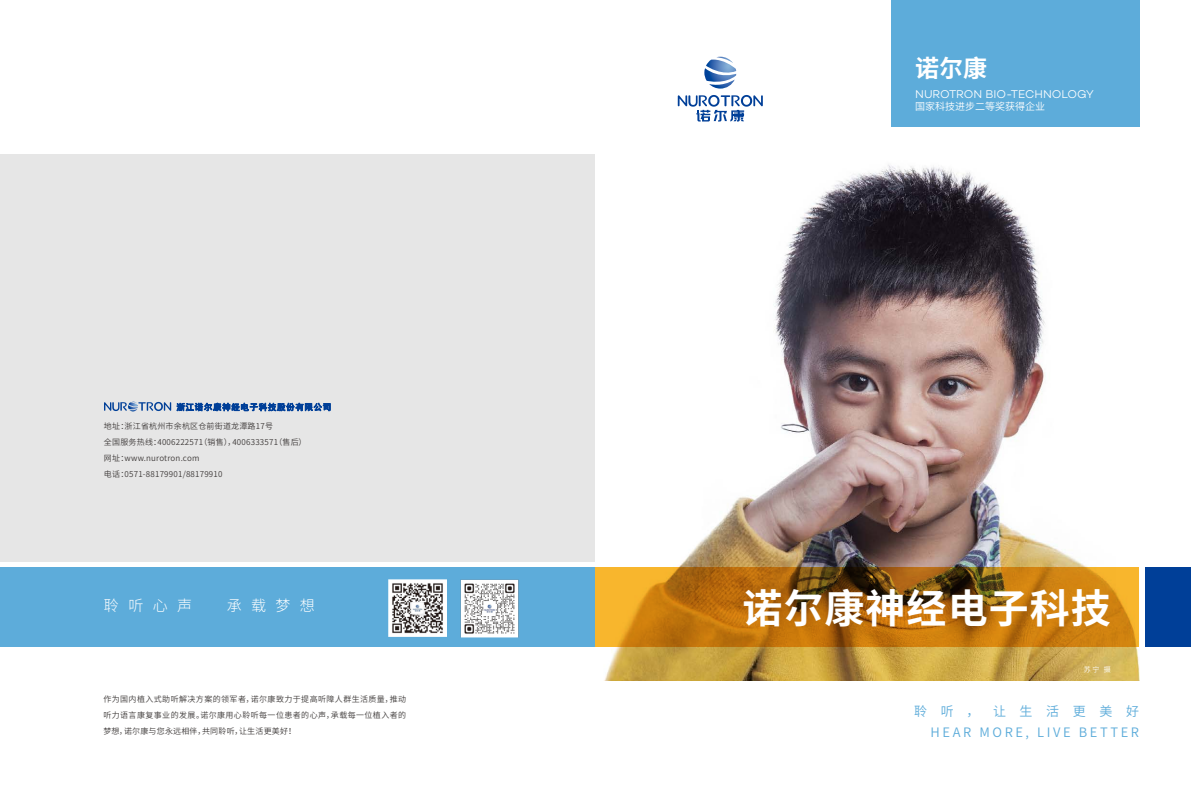
<style>
.page{position:relative;width:1191px;height:808px;background:#fff}
.page>*{position:absolute;margin:0;border:0;box-sizing:border-box;transform-origin:0 0}
.t1{font:700 40px "Source Han Sans CN";letter-spacing:.025em;color:#fff}
.t2{font:700 24px "Source Han Sans CN";color:#fff}
.t3{font:300 15px "Source Han Sans CN";color:#fff}
.t4{font:13px/21px "Source Han Sans CN";letter-spacing:.2em;color:#5dacda;text-align:right}
.t5{font:11.5px "Campton Light DEMO";color:#fff}
.t6{font:10px "Source Han Sans CN";color:#fff}
.t7{font:8px/16px "Source Han Sans CN";letter-spacing:.025em;color:#3e3a39}
.t8{font:7px "Source Han Sans CN";color:#fff}
</style>
<div class="page">
<img style="left:603px;top:164px;width:536px;height:517px">
<svg style="left:595px;top:567px;width:544px;height:79px;background:#b57211"></svg>
<svg style="left:704px;top:57px;width:32px;height:32px"></svg>
<svg style="left:678px;top:95px;width:85px;height:27px"></svg>
<div style="left:891px;top:0;width:249px;height:127px;background:#5dacda"></div>
<div style="left:1144px;top:567px;width:47px;height:79px;background:#003f98"></div>
<div style="left:0;top:567px;width:595px;height:79px;background:#5dacda"></div>
<div style="left:0;top:154px;width:595px;height:407px;background:#e6e6e6"></div>
<svg style="left:104px;top:401px;width:227px;height:10px"></svg>
<img style="left:389px;top:580px;width:57px;height:57px">
<img style="left:460px;top:579px;width:59px;height:59px">
<p class="t7" style="left:104px;top:418px;width:204px">地址：浙江省杭州市余杭区仓前街道龙潭路17号<br>全国服务热线：4006222571（销售），4006333571（售后）网址：www.nurotron.com<br>电话：0571-88179901/88179910</p>
<h3 class="t3" style="left:104px;top:597px;width:89px">聆 听 心 声</h3>
<h3 class="t3" style="left:227px;top:597px;width:89px">承 载 梦 想</h3>
<p class="t7" style="left:103px;top:691px;width:304px;text-align:justify">作为国内植入式助听解决方案的领军者，诺尔康致力于提高听障人群生活质量，推动听力语言康复事业的发展。诺尔康用心聆听每一位患者的心声，承载每一位植入者的梦想，诺尔康与您永远相伴，共同聆听，让生活更美好！</p>
<h2 class="t2" style="left:915px;top:55px;width:73px">诺尔康</h2>
<h3 class="t5" style="left:915px;top:88px;width:180px">NUROTRON BIO-TECHNOLOGY</h3>
<p class="t6" style="left:915px;top:101px;width:131px">国家科技进步二等奖获得企业</p>
<h1 class="t1" style="left:742px;top:585px;width:369px">诺尔康神经电子科技</h1>
<p class="t8" style="left:1084px;top:666px;width:28px">苏宁 摄</p>
<h3 class="t4" style="left:914px;top:701px;width:226px">聆听， 让生活更美好<br>HEAR MORE, LIVE BETTER</h3>
</div>
